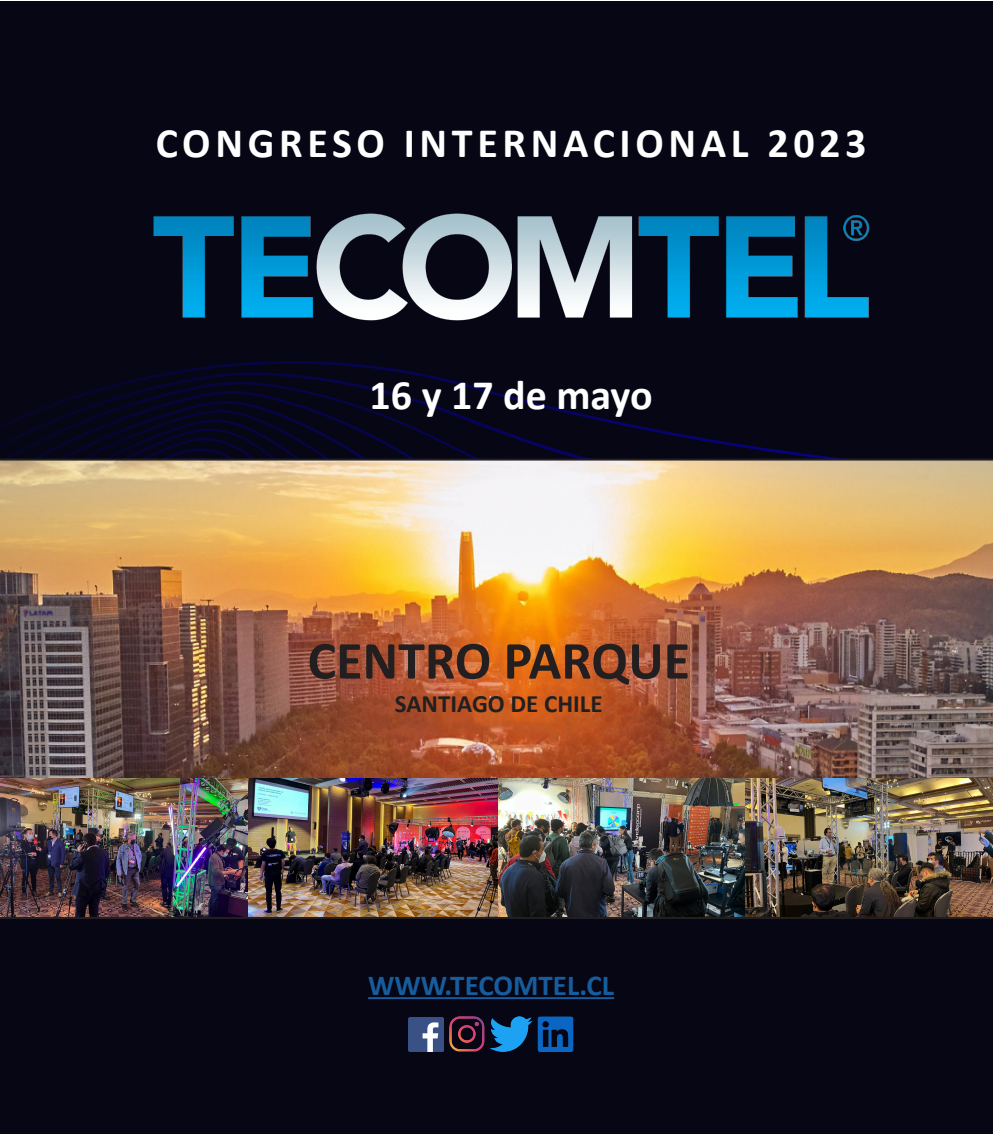
<style>
.page{position:relative;width:993px;height:1134px;background:#fff}
.page>*{position:absolute;margin:0;border:0;box-sizing:border-box;transform-origin:0 0}
.t1{font:700 54px "Calibri";color:#231f20}
.t2{font:700 42px "Calibri";letter-spacing:.11em;color:#fff}
.t3{font:700 42px "Calibri";color:#fff}
.t4{font:700 29px "Calibri";color:#175d9e}
.t5{font:700 25px "Calibri";color:#231f20}
</style>
<div class="page">
<div style="left:0;top:1px;width:992px;height:1133px;background:#060614"></div>
<svg style="left:0;top:361px;width:992px;height:98px"></svg>
<img style="left:0;top:461px;width:992px;height:456px">
<hr style="left:368px;top:997px;width:246px;height:2px;background:#175d9e">
<hr style="left:0;top:459px;width:992px;height:2px;background:#231f20">
<hr style="left:0;top:917px;width:992px;height:2px;background:#231f20">
<img style="left:408px;top:1017px;width:35px;height:34px">
<img style="left:449px;top:1017px;width:36px;height:34px">
<img style="left:490px;top:1017px;width:36px;height:34px">
<img style="left:526px;top:1016px;width:48px;height:35px">
<img style="left:153px;top:213px;width:717px;height:108px">
<p class="t2" style="left:156px;top:114px;width:712px">CONGRESO INTERNACIONAL 2023</p>
<p class="t3" style="left:369px;top:365px;width:284px">16 y 17 de mayo</p>
<p class="t1" style="left:307px;top:622px;width:384px">CENTRO PARQUE</p>
<p class="t5" style="left:395px;top:685px;width:209px">SANTIAGO DE CHILE</p>
<p class="t4" style="left:368px;top:965px;width:247px">WWW.TECOMTEL.CL</p>
</div>
